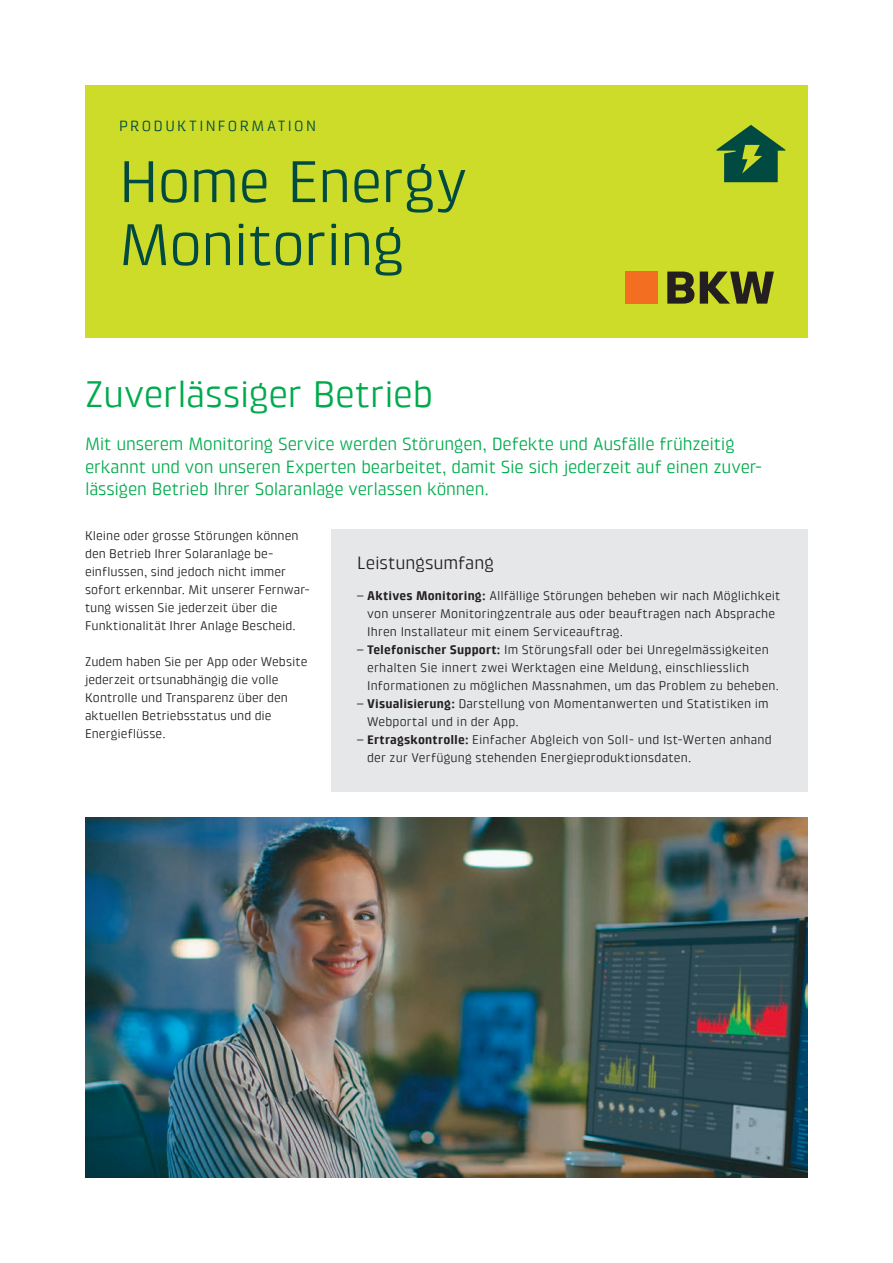
<style>
.page{position:relative;width:893px;height:1263px;background:#fff}
.page>*{position:absolute;margin:0;border:0;box-sizing:border-box;transform-origin:0 0}
.BKW_Headline_40_42pt_Regular_DE{font:60px/63px "Klint Pro";letter-spacing:-.015em;color:#004a41}
.BKW_Headline_30_32pt_Regular_DE{font:37.5px "Klint Pro";letter-spacing:-.01em;color:#00ab4d}
.BKW_Intro_12_15pt_Regular_DE{font:18px/22.5px "Klint Pro";letter-spacing:-.01em;color:#00ab4d}
.BKW_Subheadline_1_12_15pt_Regular_DE{font:18px "Klint Pro";letter-spacing:-.005em;color:#231f20}
.BKW_Cover_Rubrik_10_12pt_Regular_DE{font:15px "Klint Pro";letter-spacing:.155em;color:#004a41}
.BKW_Copy_8_5_12pt_Regular_DE{font:12.75px/18px "Klint Pro";letter-spacing:.01em;color:#231f20}
.s1{font-weight:700}
</style>
<div class="page">
<div style="left:85px;top:85px;width:723px;height:253px;background:#cddc28"></div>
<svg style="left:716px;top:125px;width:69px;height:57px"></svg>
<div style="left:625px;top:272px;width:32px;height:32px;background:#f36e21"></div>
<svg style="left:667px;top:272px;width:27px;height:32px"></svg>
<svg style="left:700px;top:272px;width:74px;height:32px"></svg>
<img style="left:85px;top:818px;width:723px;height:360px">
<div style="left:332px;top:529px;width:476px;height:263px;background:#e6e7e9"></div>
<p class="BKW_Cover_Rubrik_10_12pt_Regular_DE" style="left:119px;top:117px;width:199px">PRODUKTINFORMATION</p>
<p class="BKW_Headline_40_42pt_Regular_DE" style="left:119px;top:150px;width:350px">Home Energy<br>Monitoring</p>
<p class="BKW_Headline_30_32pt_Regular_DE" style="left:85px;top:373px;width:349px">Zuverlässiger Betrieb</p>
<p class="BKW_Intro_12_15pt_Regular_DE" style="left:85px;top:433px;width:679px">Mit unserem Monitoring Service werden Störungen, Defekte und Ausfälle frühzeitig -erkannt und von unseren Experten bearbeitet, damit Sie sich jederzeit auf einen zuver&shy;lässigen Betrieb Ihrer Solaranlage verlassen können.</p>
<p class="BKW_Copy_8_5_12pt_Regular_DE" style="left:85px;top:527px;width:226px">Kleine oder grosse Störungen können den Betrieb Ihrer Solaranlage be&shy;einflussen, sind jedoch nicht immer sofort erkennbar. Mit unserer Fernwar&shy;tung wissen Sie jederzeit über die Funktionalität Ihrer Anlage Bescheid.</p>
<p class="BKW_Copy_8_5_12pt_Regular_DE" style="left:85px;top:653px;width:224px">Zudem haben Sie per App oder Website jederzeit ortsunabhängig die volle<br>Kontrolle und Transparenz über den aktuellen Betriebsstatus und die<br>Energieflüsse.</p>
<p class="BKW_Subheadline_1_12_15pt_Regular_DE" style="left:357px;top:552px;width:138px">Leistungsumfang</p>
<p class="BKW_Copy_8_5_12pt_Regular_DE" style="left:367px;top:586px;width:415px;text-indent:-10px">– <span class="s1">Aktives Monitoring:</span> Allfällige Störungen beheben wir nach Möglichkeit von unserer Monitoringzentrale aus oder beauftragen nach Absprache<br>Ihren Installateur mit einem Serviceauftrag.</p>
<p class="BKW_Copy_8_5_12pt_Regular_DE" style="left:367px;top:640px;width:413px;text-indent:-10px">– <span class="s1">Telefonischer Support:</span> Im Störungsfall oder bei Unregelmässigkeiten erhalten Sie innert zwei Werktagen eine Meldung, einschliesslich<br>Informationen zu möglichen Massnahmen, um das Problem zu beheben.</p>
<p class="BKW_Copy_8_5_12pt_Regular_DE" style="left:367px;top:694px;width:403px;text-indent:-10px">– <span class="s1">Visualisierung:</span> Darstellung von Momentanwerten und Statistiken im<br>Webportal und in der App.</p>
<p class="BKW_Copy_8_5_12pt_Regular_DE" style="left:367px;top:730px;width:406px;text-indent:-10px">– <span class="s1">Ertragskontrolle:</span> Einfacher Abgleich von Soll- und Ist-Werten anhand der zur Verfügung stehenden Energieproduktionsdaten.</p>
</div>
